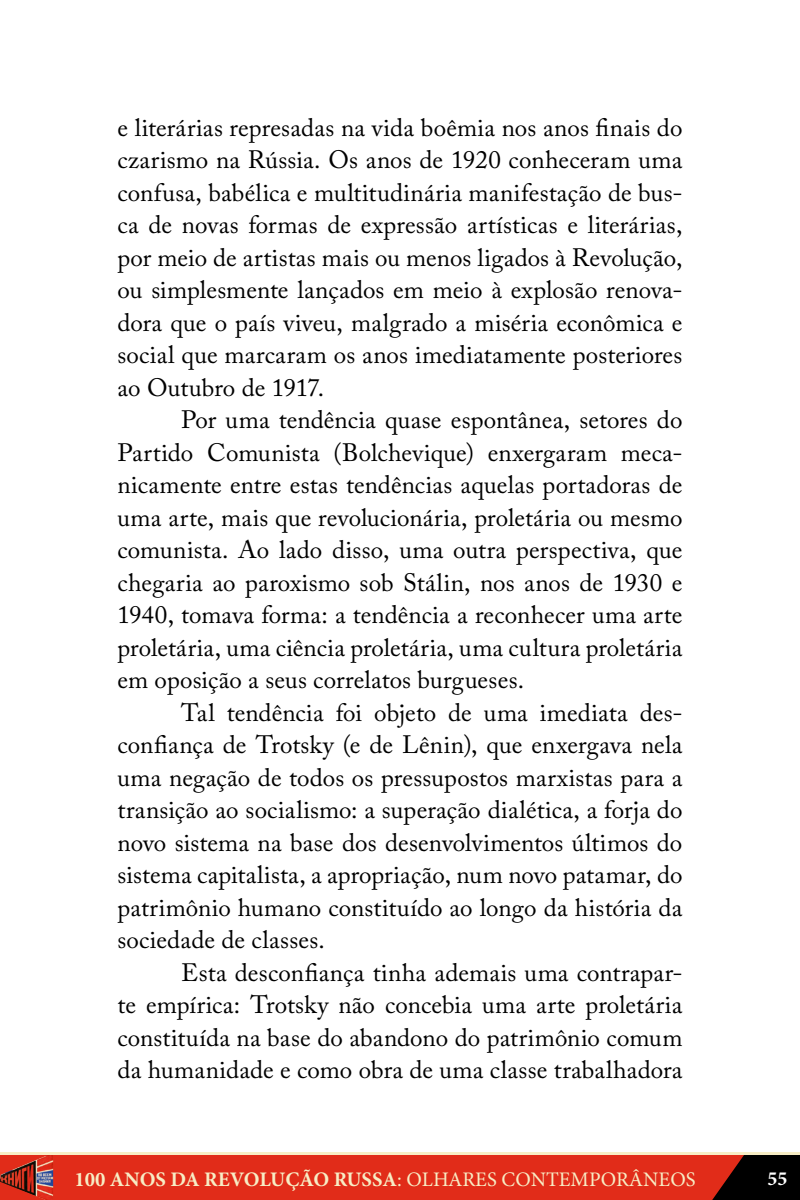
<style>
.page{position:relative;width:800px;height:1200px;background:#fff}
.page>*{position:absolute;margin:0;border:0;box-sizing:border-box;transform-origin:0 0}
.t1{font:25px/32.5px "Adobe Caslon Pro";letter-spacing:.005em;color:#000;text-align:justify}
.t2{font:700 20.75px "Minion Pro";color:#f7edc5}
.t3{font:700 20px "Minion Pro";color:#fff}
.s1{font-weight:400}
</style>
<div class="page">
<div style="left:0;top:1155px;width:800px;height:45px;background:#e12c19"></div>
<svg style="left:712px;top:1155px;width:88px;height:45px"></svg>
<img style="left:0;top:1155px;width:53px;height:45px">
<hr style="left:0;top:1153px;width:800px;height:2px;background:#f7edc5">
<p class="t1" style="left:118px;top:111px;width:567px">e literárias represadas na vida boêmia nos anos finais do czarismo na Rússia. Os anos de 1920 conheceram uma confusa, babélica e multitudinária manifestação de bus&shy;ca de novas formas de expressão artísticas e literárias, por meio de artistas mais ou menos ligados à Revolução, ou simplesmente lançados em meio à explosão renova&shy;dora que o país viveu, malgrado a miséria econômica e social que marcaram os anos imediatamente posteriores ao Outubro de 1917.</p>
<p class="t1" style="left:118px;top:403px;width:567px;text-indent:64px">Por uma tendência quase espontânea, setores do Partido Comunista (Bolchevique) enxergaram meca&shy;nicamente entre estas tendências aquelas portadoras de uma arte, mais que revolucionária, proletária ou mesmo comunista. Ao lado disso, uma outra perspectiva, que chegaria ao paroxismo sob Stálin, nos anos de 1930 e 1940, tomava forma: a tendência a reconhecer uma arte proletária, uma ciência proletária, uma cultura proletária em oposição a seus correlatos burgueses.</p>
<p class="t1" style="left:118px;top:696px;width:567px;text-indent:64px">Tal tendência foi objeto de uma imediata des&shy;confiança de Trotsky (e de Lênin), que enxergava nela uma negação de todos os pressupostos marxistas para a transição ao socialismo: a superação dialética, a forja do novo sistema na base dos desenvolvimentos últimos do sistema capitalista, a apropriação, num novo patamar, do patrimônio humano constituído ao longo da história da sociedade de classes.</p>
<p class="t1" style="left:118px;top:956px;width:567px;text-indent:64px">Esta desconfiança tinha ademais uma contrapar&shy;te empírica: Trotsky não concebia uma arte proletária constituída na base do abandono do patrimônio comum da humanidade e como obra de uma classe trabalhadora</p>
<p class="t2" style="left:74px;top:1165px;width:623px">100 ANOS DA REVOLUÇÃO RUSSA<span class="s1">: OLHARES CONTEMPORÂNEOS</span></p>
<p class="t3" style="left:768px;top:1165px;width:21px">55</p>
</div>
